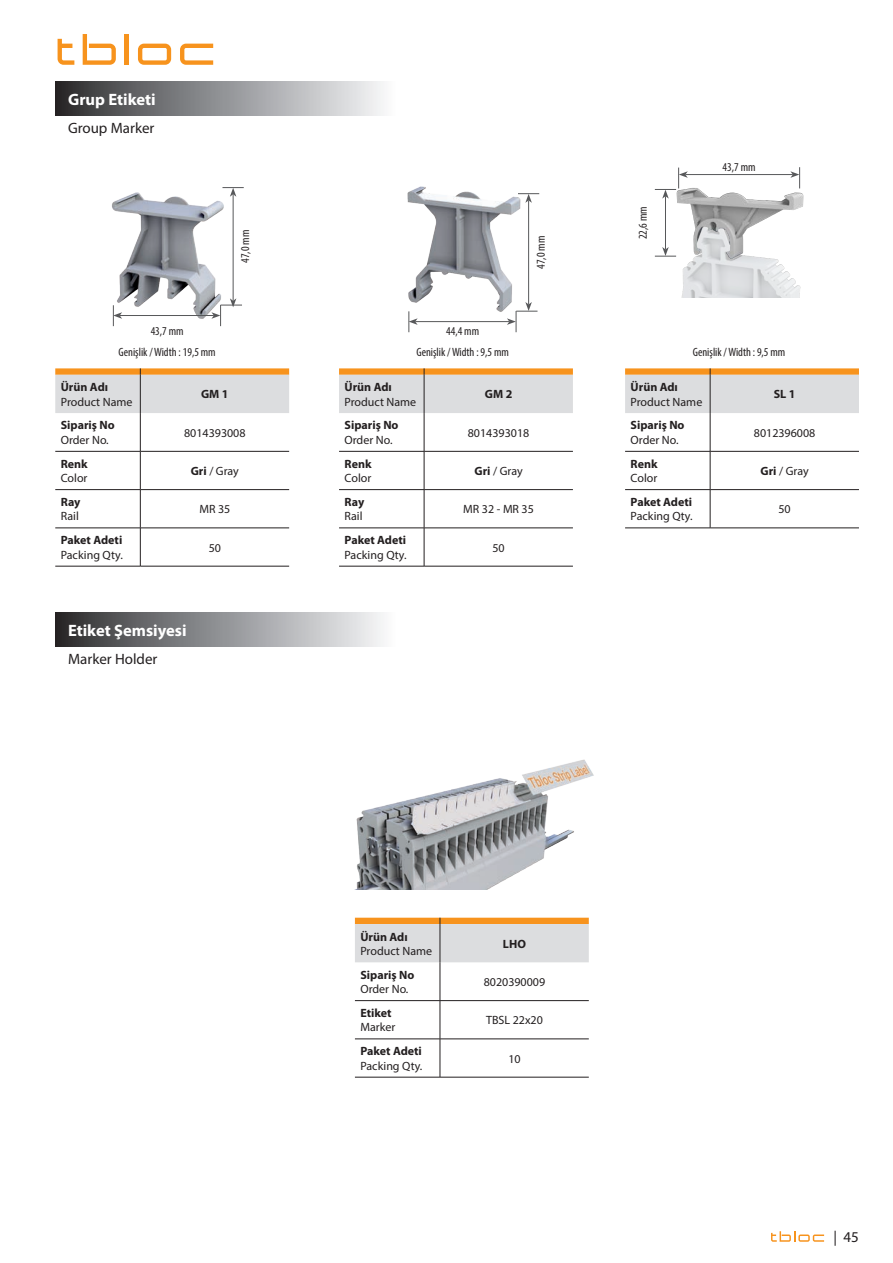
<style>
.page{position:relative;width:893px;height:1263px;background:#fff}
.page>*{position:absolute;margin:0;border:0;box-sizing:border-box;transform-origin:0 0}
.t1{font:700 16.5px "Myriad Pro";color:#fff}
.t2{font:15px "Myriad Pro";color:#231f20}
.t3{font:12px "Myriad Pro";color:#231f20}
.t4{font:700 12px "Myriad Pro";color:#231f20}
.t5{font:condensed 12px "Myriad Pro";color:#231f20}
.s1{font-weight:700}
</style>
<div class="page">
<svg style="left:771px;top:1231px;width:53px;height:11px"></svg>
<img style="left:112px;top:192px;width:112px;height:128px">
<div style="left:55px;top:81px;width:341px;height:35px;background:linear-gradient(to right,#2c2c2f,#fbfdff)"></div>
<div style="left:55px;top:612px;width:341px;height:34px;background:linear-gradient(to right,#2c2c2f,#fbfdff)"></div>
<svg style="left:58px;top:39px;width:16px;height:26px"></svg>
<svg style="left:83px;top:34px;width:33px;height:31px"></svg>
<hr style="left:125px;top:34px;width:4px;height:31px;background:#f7931d">
<svg style="left:138px;top:44px;width:33px;height:21px"></svg>
<svg style="left:180px;top:44px;width:33px;height:21px"></svg>
<hr style="left:140px;top:413px;width:1px;height:38px;background:#231f20">
<hr style="left:140px;top:451px;width:1px;height:38px;background:#231f20">
<hr style="left:140px;top:490px;width:1px;height:38px;background:#231f20">
<hr style="left:140px;top:528px;width:1px;height:38px;background:#231f20">
<svg style="left:55px;top:368px;width:234px;height:45px;background:#e0d3c4"></svg>
<hr style="left:140px;top:375px;width:1px;height:38px;background:#231f20">
<hr style="left:55px;top:566px;width:85px;height:1px;background:#231f20">
<hr style="left:140px;top:566px;width:149px;height:1px;background:#231f20">
<hr style="left:55px;top:451px;width:85px;height:1px;background:#231f20">
<hr style="left:140px;top:451px;width:149px;height:1px;background:#231f20">
<hr style="left:55px;top:489px;width:85px;height:1px;background:#231f20">
<hr style="left:140px;top:489px;width:149px;height:1px;background:#231f20">
<hr style="left:55px;top:528px;width:85px;height:1px;background:#231f20">
<hr style="left:140px;top:528px;width:149px;height:1px;background:#231f20">
<hr style="left:710px;top:413px;width:1px;height:38px;background:#231f20">
<hr style="left:710px;top:451px;width:1px;height:38px;background:#231f20">
<hr style="left:710px;top:490px;width:1px;height:38px;background:#231f20">
<svg style="left:625px;top:368px;width:234px;height:45px;background:#dfd2c4"></svg>
<hr style="left:710px;top:375px;width:1px;height:38px;background:#231f20">
<hr style="left:625px;top:528px;width:85px;height:1px;background:#231f20">
<hr style="left:710px;top:528px;width:149px;height:1px;background:#231f20">
<hr style="left:625px;top:451px;width:85px;height:1px;background:#231f20">
<hr style="left:710px;top:451px;width:149px;height:1px;background:#231f20">
<hr style="left:625px;top:489px;width:85px;height:1px;background:#231f20">
<hr style="left:710px;top:489px;width:149px;height:1px;background:#231f20">
<hr style="left:424px;top:413px;width:1px;height:38px;background:#231f20">
<hr style="left:424px;top:451px;width:1px;height:38px;background:#231f20">
<hr style="left:424px;top:490px;width:1px;height:38px;background:#231f20">
<hr style="left:424px;top:528px;width:1px;height:38px;background:#231f20">
<svg style="left:339px;top:368px;width:234px;height:45px;background:#dfd2c4"></svg>
<hr style="left:424px;top:375px;width:1px;height:38px;background:#231f20">
<hr style="left:339px;top:566px;width:85px;height:1px;background:#231f20">
<hr style="left:424px;top:566px;width:149px;height:1px;background:#231f20">
<hr style="left:339px;top:451px;width:85px;height:1px;background:#231f20">
<hr style="left:424px;top:451px;width:149px;height:1px;background:#231f20">
<hr style="left:339px;top:489px;width:85px;height:1px;background:#231f20">
<hr style="left:424px;top:489px;width:149px;height:1px;background:#231f20">
<hr style="left:339px;top:528px;width:85px;height:1px;background:#231f20">
<hr style="left:424px;top:528px;width:149px;height:1px;background:#231f20">
<hr style="left:440px;top:962px;width:1px;height:38px;background:#231f20">
<hr style="left:440px;top:1001px;width:1px;height:38px;background:#231f20">
<hr style="left:440px;top:1039px;width:1px;height:38px;background:#231f20">
<svg style="left:355px;top:918px;width:234px;height:44px;background:#dfd2c4"></svg>
<hr style="left:440px;top:924px;width:1px;height:38px;background:#231f20">
<hr style="left:355px;top:1077px;width:85px;height:1px;background:#231f20">
<hr style="left:440px;top:1077px;width:149px;height:1px;background:#231f20">
<hr style="left:355px;top:1000px;width:85px;height:1px;background:#231f20">
<hr style="left:440px;top:1000px;width:149px;height:1px;background:#231f20">
<hr style="left:355px;top:1039px;width:85px;height:1px;background:#231f20">
<hr style="left:440px;top:1039px;width:149px;height:1px;background:#231f20">
<img style="left:676px;top:183px;width:128px;height:115px">
<img style="left:407px;top:186px;width:114px;height:128px">
<img style="left:356px;top:759px;width:238px;height:130px">
<hr style="left:233px;top:194px;width:1px;height:107px;background:#57585a">
<hr style="left:528px;top:200px;width:1px;height:104px;background:#57585a">
<hr style="left:665px;top:196px;width:1px;height:53px;background:#57585a">
<hr style="left:120px;top:315px;width:94px;height:1px;background:#57585a">
<svg style="left:113px;top:305px;width:9px;height:21px"></svg>
<svg style="left:211px;top:298px;width:31px;height:28px"></svg>
<hr style="left:415px;top:321px;width:94px;height:1px;background:#57585a">
<svg style="left:409px;top:311px;width:9px;height:21px"></svg>
<svg style="left:507px;top:302px;width:30px;height:30px"></svg>
<svg style="left:222px;top:187px;width:22px;height:10px"></svg>
<svg style="left:518px;top:193px;width:21px;height:10px"></svg>
<svg style="left:655px;top:247px;width:21px;height:10px"></svg>
<hr style="left:685px;top:174px;width:108px;height:1px;background:#57585a">
<svg style="left:655px;top:168px;width:33px;height:31px"></svg>
<svg style="left:790px;top:167px;width:10px;height:21px"></svg>
<p class="t1" style="left:68px;top:88px;width:89px">Grup Etiketi</p>
<p class="t2" style="left:68px;top:119px;width:88px">Group Marker</p>
<p class="t5" style="left:238px;top:263px;width:34px;rotate:-90deg">47,0 mm</p>
<p class="t5" style="left:534px;top:269px;width:34px;rotate:-90deg">47,0 mm</p>
<p class="t5" style="left:151px;top:323px;width:34px">43,7 mm</p>
<p class="t5" style="left:119px;top:344px;width:99px">Genişlik / Width : 19,5 mm</p>
<p class="t5" style="left:446px;top:323px;width:34px">44,4 mm</p>
<p class="t5" style="left:416px;top:344px;width:94px">Genişlik / Width : 9,5 mm</p>
<p class="t4" style="left:61px;top:379px;width:49px">Ürün Adı</p>
<p class="t3" style="left:61px;top:394px;width:73px">Product Name</p>
<p class="t4" style="left:201px;top:387px;width:29px">GM 1</p>
<p class="t4" style="left:345px;top:379px;width:49px">Ürün Adı</p>
<p class="t3" style="left:345px;top:394px;width:73px">Product Name</p>
<p class="t4" style="left:485px;top:387px;width:29px">GM 2</p>
<p class="t4" style="left:61px;top:417px;width:55px">Sipariş No</p>
<p class="t3" style="left:61px;top:432px;width:49px">Order No.</p>
<p class="t3" style="left:184px;top:425px;width:63px">8014393008</p>
<p class="t4" style="left:345px;top:417px;width:55px">Sipariş No</p>
<p class="t3" style="left:345px;top:432px;width:50px">Order No.</p>
<p class="t3" style="left:468px;top:425px;width:63px">8014393018</p>
<p class="t4" style="left:61px;top:456px;width:28px">Renk</p>
<p class="t3" style="left:61px;top:471px;width:28px">Color</p>
<p class="t3" style="left:191px;top:463px;width:50px"><span class="s1">Gri</span> / Gray</p>
<p class="t4" style="left:345px;top:456px;width:28px">Renk</p>
<p class="t3" style="left:345px;top:471px;width:28px">Color</p>
<p class="t3" style="left:474px;top:463px;width:50px"><span class="s1">Gri</span> / Gray</p>
<p class="t4" style="left:61px;top:494px;width:21px">Ray</p>
<p class="t3" style="left:61px;top:509px;width:20px">Rail</p>
<p class="t3" style="left:199px;top:502px;width:32px">MR 35</p>
<p class="t4" style="left:345px;top:494px;width:21px">Ray</p>
<p class="t3" style="left:345px;top:509px;width:20px">Rail</p>
<p class="t3" style="left:463px;top:502px;width:72px">MR 32 - MR 35</p>
<p class="t4" style="left:61px;top:532px;width:63px">Paket Adeti</p>
<p class="t3" style="left:61px;top:547px;width:64px">Packing Qty.</p>
<p class="t3" style="left:209px;top:540px;width:14px">50</p>
<p class="t4" style="left:345px;top:532px;width:63px">Paket Adeti</p>
<p class="t3" style="left:345px;top:547px;width:64px">Packing Qty.</p>
<p class="t3" style="left:492px;top:540px;width:14px">50</p>
<p class="t1" style="left:68px;top:619px;width:120px">Etiket Şemsiyesi</p>
<p class="t2" style="left:68px;top:650px;width:91px">Marker Holder</p>
<p class="t5" style="left:636px;top:239px;width:34px;rotate:-90deg">22,6 mm</p>
<p class="t5" style="left:723px;top:160px;width:34px">43,7 mm</p>
<p class="t5" style="left:693px;top:345px;width:94px">Genişlik / Width : 9,5 mm</p>
<p class="t4" style="left:631px;top:379px;width:49px">Ürün Adı</p>
<p class="t3" style="left:631px;top:394px;width:73px">Product Name</p>
<p class="t4" style="left:631px;top:417px;width:55px">Sipariş No</p>
<p class="t3" style="left:631px;top:432px;width:49px">Order No.</p>
<p class="t4" style="left:631px;top:456px;width:28px">Renk</p>
<p class="t3" style="left:631px;top:471px;width:28px">Color</p>
<p class="t4" style="left:631px;top:494px;width:63px">Paket Adeti</p>
<p class="t3" style="left:631px;top:509px;width:64px">Packing Qty.</p>
<p class="t4" style="left:774px;top:387px;width:23px">SL 1</p>
<p class="t3" style="left:754px;top:425px;width:63px">8012396008</p>
<p class="t3" style="left:760px;top:463px;width:50px"><span class="s1">Gri</span> / Gray</p>
<p class="t3" style="left:778px;top:502px;width:14px">50</p>
<p class="t4" style="left:360px;top:929px;width:49px">Ürün Adı</p>
<p class="t3" style="left:360px;top:943px;width:73px">Product Name</p>
<p class="t4" style="left:360px;top:967px;width:55px">Sipariş No</p>
<p class="t3" style="left:360px;top:982px;width:49px">Order No.</p>
<p class="t4" style="left:360px;top:1005px;width:33px">Etiket</p>
<p class="t3" style="left:360px;top:1020px;width:37px">Marker</p>
<p class="t4" style="left:360px;top:1043px;width:63px">Paket Adeti</p>
<p class="t3" style="left:360px;top:1058px;width:64px">Packing Qty.</p>
<p class="t4" style="left:503px;top:936px;width:25px">LHO</p>
<p class="t3" style="left:484px;top:974px;width:63px">8020390009</p>
<p class="t3" style="left:486px;top:1013px;width:58px">TBSL 22x20</p>
<p class="t3" style="left:508px;top:1051px;width:14px">10</p>
<p class="t2" style="left:834px;top:1227px;width:27px">| 45</p>
</div>
